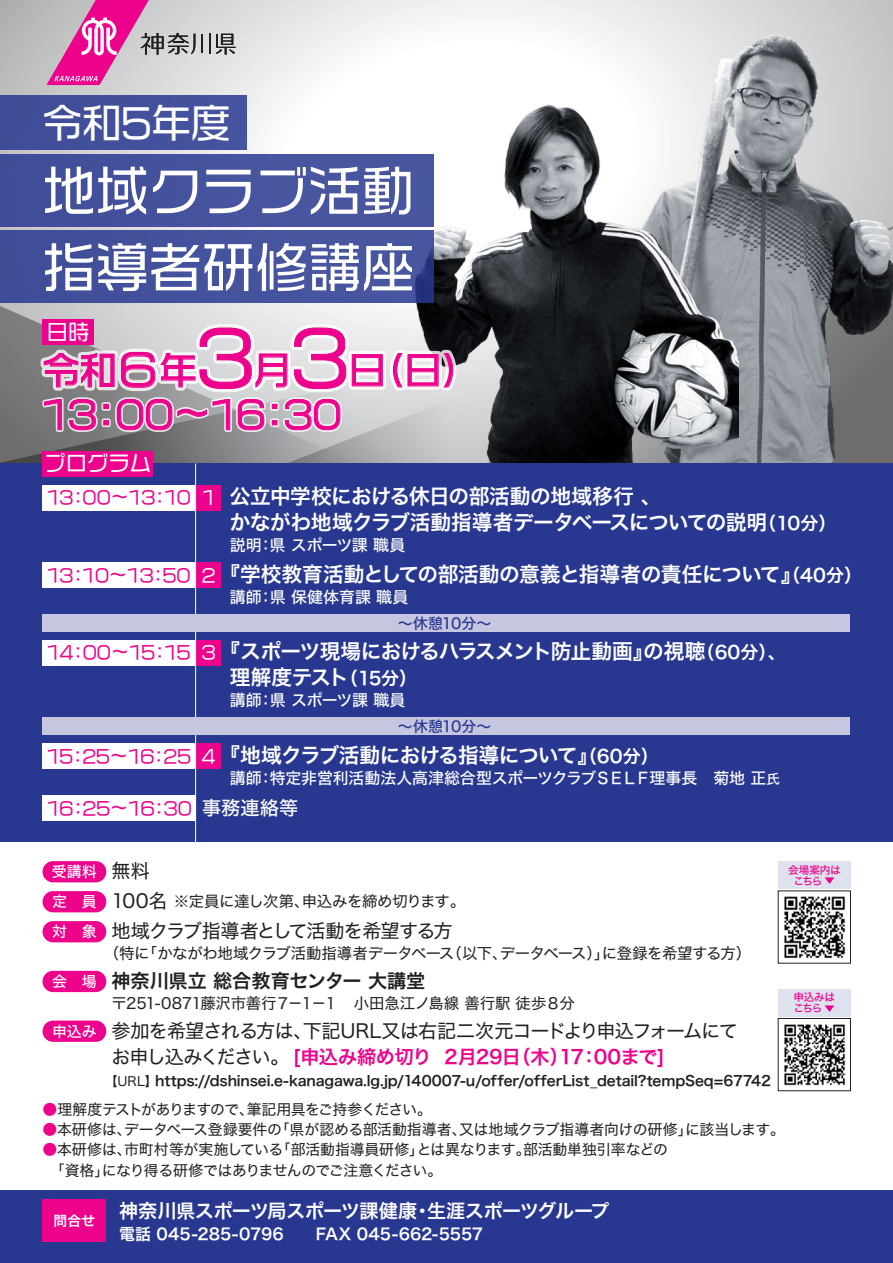
<style>
.page{position:relative;width:893px;height:1263px;background:#fff}
.page>*{position:absolute;margin:0;border:0;box-sizing:border-box;transform-origin:0 0}
.t1{font:53.1px "VDL Logo G Regular";color:#fff}
.t2{font:39.9px "VDL Logo G Regular";letter-spacing:-.01em;color:#fff}
.t3{font:37.2px/43.8px "VDL Logo G Regular";color:#ed028c}
.t4{font:21.3px "VDL Logo G Regular";color:#fff}
.t5{font:20.7px/25.5px "Hira Kaku Std N W6";letter-spacing:-.03em;color:#fff}
.t6{font:19.2px "Hira Kaku Std N W4";letter-spacing:-.055em;color:#231f20}
.t7{font:19.2px "Hira Kaku Std N W6";letter-spacing:-.025em;color:#ed028c}
.t8{font:19.2px "Hira Kaku Std N W6";letter-spacing:-.03em;color:#fff}
.t9{font:19.2px "Hira Kaku Std N W6";letter-spacing:-.005em;color:#231f20}
.t10{font:18px "VDL Logo G Regular";color:#ed028c}
.t11{font:18px "VDL Logo G Regular";color:#fff}
.t12{font:15.9px "Hira Kaku Std N W5";letter-spacing:-.01em;color:#fff}
.t13{font:15.9px "Hira Kaku Std N W6";letter-spacing:-.005em;color:#fff}
.t14{font:15.45px "Hira Kaku Std N W4";letter-spacing:-.03em;color:#231f20}
.t15{font:14.85px/20.2px "Hira Kaku Std N W4";letter-spacing:-.02em;color:#231f20}
.t16{font:14.85px "Hira Kaku Std N W4";letter-spacing:-.055em;color:#231f20}
.t17{font:14.85px "Hira Kaku Std N W5";letter-spacing:-.03em;color:#283890}
.t18{font:14.85px "Hira Kaku Std N W5";color:#fff}
.t19{font:14.1px "Hira Kaku Std N W6";letter-spacing:-.01em;color:#231f20}
.t20{font:13.8px "Hira Kaku Std N W6";color:#fff}
.t21{font:10.65px/10.6px "Hira Kaku Std N W5";letter-spacing:-.04em;color:#ed028c}
.t22{font:10.05px "Koz Go Pr 6 N";color:#ed028c}
.s1{font-size:42.75px}
.s2{font-size:74.4px}
.s3{font-size:18px}
.s4{font-size:13.5px}
.s5{font-family:"Hira Kaku Std N W5";font-size:19.2px;color:#fff}
.s6{font-family:"Hira Kaku Std N W4";font-size:19.2px;color:#231f20}
.s7{font-family:"Hira Kaku Std N W5";font-size:14.85px;color:#fff}
.s8{font-size:19.2px}
.s9{font-family:"Hira Kaku Std N W4";color:#231f20}
.s10{font-family:"Hira Kaku Std N W4";font-size:12.75px}
.s11{color:#ed028c}
</style>
<div class="page">
<img style="left:784px;top:1024px;width:62px;height:62px">
<img style="left:784px;top:896px;width:62px;height:63px">
<svg style="left:0;top:0;width:607px;height:231px"></svg>
<svg style="left:0;top:303px;width:408px;height:160px;background:#9f9fa0"></svg>
<div style="left:0;top:1191px;width:893px;height:72px;background:#283890"></div>
<img style="left:607px;top:0;width:286px;height:463px">
<img style="left:408px;top:72px;width:331px;height:391px">
<div style="left:0;top:463px;width:893px;height:379px;background:#283890"></div>
<div style="left:43px;top:1199px;width:63px;height:43px;background:#ed028c"></div>
<svg style="left:201px;top:34px;width:2px;height:18px"></svg>
<hr style="left:209px;top:34px;width:2px;height:20px;background:#231f20">
<svg style="left:216px;top:34px;width:20px;height:21px"></svg>
<svg style="left:46px;top:0;width:149px;height:85px;background:#d48eb8"></svg>
<div style="left:778px;top:989px;width:72px;height:27px;background:#dee1ee"></div>
<div style="left:0;top:231px;width:434px;height:72px;background:#45529d"></div>
<div style="left:0;top:154px;width:434px;height:72px;background:#46539e"></div>
<div style="left:0;top:96px;width:247px;height:54px;background:#42509b"></div>
<svg style="left:39px;top:320px;width:421px;height:114px"></svg>
<div style="left:43px;top:319px;width:51px;height:25px;background:#ed028c"></div>
<div style="left:43px;top:451px;width:110px;height:25px;background:#ed028c"></div>
<div style="left:43px;top:795px;width:153px;height:26px;background:#fff"></div>
<div style="left:43px;top:485px;width:153px;height:25px;background:#fff"></div>
<div style="left:196px;top:485px;width:25px;height:25px;background:#ed028c"></div>
<div style="left:43px;top:562px;width:153px;height:26px;background:#fff"></div>
<div style="left:196px;top:562px;width:25px;height:26px;background:#ed028c"></div>
<div style="left:43px;top:640px;width:153px;height:25px;background:#fff"></div>
<div style="left:196px;top:640px;width:25px;height:25px;background:#ed028c"></div>
<div style="left:43px;top:743px;width:153px;height:26px;background:#fff"></div>
<div style="left:196px;top:743px;width:25px;height:26px;background:#ed028c"></div>
<hr style="left:195px;top:463px;width:1px;height:379px;background:#fff">
<div style="left:43px;top:614px;width:807px;height:17px;background:#c6c6e0"></div>
<div style="left:43px;top:718px;width:807px;height:17px;background:#c6c6e0"></div>
<div style="left:43px;top:861px;width:63px;height:21px;background:#ed028c;border-radius:11px"></div>
<div style="left:43px;top:891px;width:63px;height:21px;background:#ed028c;border-radius:11px"></div>
<div style="left:43px;top:921px;width:63px;height:21px;background:#ed028c;border-radius:11px"></div>
<div style="left:43px;top:971px;width:63px;height:21px;background:#ed028c;border-radius:11px"></div>
<div style="left:43px;top:1020px;width:63px;height:22px;background:#ed028c;border-radius:11px"></div>
<div style="left:778px;top:861px;width:72px;height:28px;background:#dee1ee"></div>
<div style="left:778px;top:1018px;width:73px;height:73px;border:1px solid #231f20"></div>
<h2 class="t2" style="left:43px;top:96px;width:190px">令和5年度</h2>
<h1 class="t1" style="left:43px;top:155px;width:374px">地域クラブ活動</h1>
<h1 class="t1" style="left:43px;top:231px;width:374px">指導者研修講座</h1>
<p class="t4" style="left:47px;top:317px;width:44px">日時</p>
<h3 class="t3" style="left:43px;top:347px;width:438px">令和<span class="s1">６</span>年<span class="s2">3</span>月<span class="s2">3</span>日（日）<br>13：00～16：30</h3>
<p class="t4" style="left:45px;top:449px;width:108px">プログラム</p>
<p class="t10" style="left:47px;top:485px;width:145px">13：00～13：10</p>
<p class="t5" style="left:230px;top:484px;width:608px">公立中学校における休日の部活動の地域移行 、<br>かながわ地域クラブ活動指導者データベースについての説明<span class="s3">（10分）</span></p>
<p class="t12" style="left:230px;top:533px;width:177px">説明：県 スポーツ課 職員</p>
<p class="t11" style="left:202px;top:485px;width:14px">1</p>
<p class="t10" style="left:47px;top:563px;width:145px">13：10～13：50</p>
<p class="t5" style="left:219px;top:562px;width:644px">『学校教育活動としての部活動の意義と指導者の責任について』<span class="s3">（40分）</span></p>
<p class="t12" style="left:230px;top:585px;width:180px">講師：県 保健体育課 職員</p>
<p class="t11" style="left:202px;top:563px;width:15px">2</p>
<p class="t17" style="left:398px;top:612px;width:95px">～休憩10分～</p>
<p class="t10" style="left:47px;top:640px;width:145px">14：00～15：15</p>
<p class="t5" style="left:230px;top:639px;width:557px;text-indent:-10px">『スポーツ現場におけるハラスメント防止動画』の視聴<span class="s3">（60分）、</span>理解度テスト<span class="s3">（15分）</span></p>
<p class="t12" style="left:230px;top:688px;width:177px">講師：県 スポーツ課 職員</p>
<p class="t11" style="left:202px;top:640px;width:15px">3</p>
<p class="t17" style="left:398px;top:715px;width:95px">～休憩10分～</p>
<p class="t10" style="left:47px;top:744px;width:146px">15：25～16：25</p>
<p class="t5" style="left:219px;top:743px;width:441px">『地域クラブ活動における指導について』<span class="s3">（60分）</span></p>
<p class="t12" style="left:230px;top:766px;width:552px">講師：特定非営利活動法人高津総合型スポーツクラブＳＥＬＦ理事長　菊地 正<span class="s4">氏</span></p>
<p class="t11" style="left:202px;top:744px;width:16px">4</p>
<p class="t10" style="left:47px;top:796px;width:253px">16：25～16：30 <span class="s5">事務連絡等</span></p>
<p class="t18" style="left:52px;top:860px;width:99px">受講料 <span class="s6">無料</span></p>
<p class="t14" style="left:52px;top:889px;width:415px"><span class="s7">定　員</span> <span class="s8">100名</span> ※定員に達し次第、申込みを締め切ります。</p>
<p class="t6" style="left:52px;top:916px;width:402px"><span class="s7">対　象</span> 地域クラブ指導者として活動を希望する方</p>
<p class="t14" style="left:104px;top:942px;width:649px">（特に「かながわ地域クラブ活動指導者データベース（以下、データベース）」に登録を希望する方）</p>
<p class="t9" style="left:52px;top:966px;width:375px"><span class="s7">会　場</span> 神奈川県立 総合教育センター 大講堂</p>
<p class="t14" style="left:112px;top:991px;width:465px">〒251-0871藤沢市善行７－１－１　小田急江ノ島線 善行駅 徒歩８分</p>
<p class="t6" style="left:52px;top:1016px;width:687px"><span class="s7">申込み</span> 参加を希望される方は、下記URL又は右記二次元コードより申込フォームにて</p>
<p class="t7" style="left:111px;top:1042px;width:555px"><span class="s9">お申し込みください。</span> [申込み締め切り 2月29日（木）17：00まで]</p>
<p class="t19" style="left:105px;top:1070px;width:668px"><span class="s10">【URL】</span>https://dshinsei.e-kanagawa.lg.jp/140007-u/offer/offerList_detail?tempSeq=67742</p>
<p class="t16" style="left:43px;top:1098px;width:391px"><span class="s11">●</span>理解度テストがありますので、筆記用具をご持参ください。</p>
<p class="t15" style="left:43px;top:1119px;width:744px"><span class="s11">●</span>本研修は、データベース登録要件の「県が認める部活動指導者、又は地域クラブ指導者向けの研修」に該当します。</p>
<p class="t15" style="left:43px;top:1140px;width:627px"><span class="s11">●</span>本研修は、市町村等が実施している「部活動指導員研修」とは異なります。部活動単独引率などの　「資格」になり得る研修ではありませんのでご注意ください。</p>
<p class="t20" style="left:53px;top:1210px;width:43px">問合せ</p>
<p class="t8" style="left:119px;top:1196px;width:492px">神奈川県スポーツ局スポーツ課健康・生涯スポーツグループ</p>
<p class="t13" style="left:119px;top:1221px;width:366px">電話 045-285-0796　　FAX 045-662-5557</p>
<p class="t21" style="left:793px;top:865px;width:49px;text-indent:-5px">会場案内はこちら</p>
<p class="t22" style="left:835px;top:875px;width:12px;rotate:90deg">▶</p>
<p class="t21" style="left:793px;top:992px;width:43px">申込みはこちら</p>
<p class="t22" style="left:835px;top:1002px;width:12px;rotate:90deg">▶</p>
</div>
